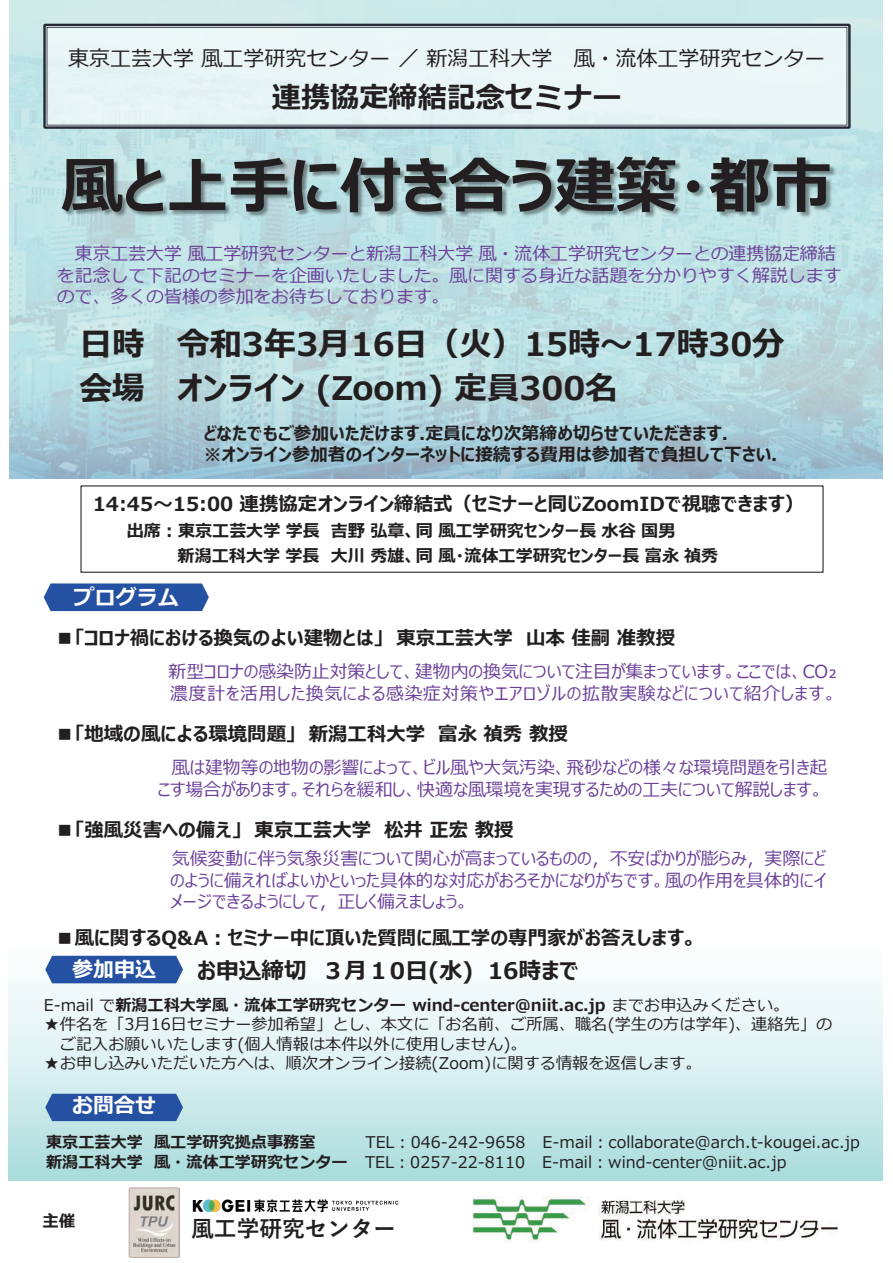
<style>
.page{position:relative;width:893px;height:1263px;background:#fff}
.page>*{position:absolute;margin:0;border:0;box-sizing:border-box;transform-origin:0 0}
.t1{font:700 61.65px "Meiryo UI";color:#231f20}
.t2{font:700 32.4px "Meiryo";color:#231f20}
.t3{font:700 32.4px "Meiryo UI";color:#231f20}
.t4{font:700 29.1px "Meiryo";color:#231f20}
.t5{font:700 22.8px "Meiryo UI";color:#231f20}
.t6{font:700 22.8px "Yu Gothic";color:#231f20}
.t7{font:21px "Meiryo";color:#231f20}
.t8{font:700 21px "Meiryo";color:#fff}
.t9{font:700 19.5px "Meiryo UI";color:#231f20}
.t10{font:17.85px/21.6px "Meiryo UI";color:#6b4199;text-align:right}
.t11{font:17.85px/21.5px "Meiryo";color:#6b4199}
.t12{font:17.85px/21.8px "Meiryo UI";letter-spacing:.025em;color:#6b4199}
.t13{font:700 17.85px/21.5px "Meiryo UI";color:#231f20}
.t14{font:700 17.1px/25.2px "Meiryo UI";color:#231f20}
.t15{font:700 16.5px "Meiryo";color:#231f20}
.t16{font:16.2px/19.5px "Meiryo";color:#231f20}
.t17{font:700 16.2px "Meiryo";color:#231f20}
.s1{font-weight:400}
.s2{font-weight:700}
</style>
<div class="page">
<img style="left:9px;top:1px;width:874px;height:477px">
<div style="left:9px;top:944px;width:874px;height:236px;background:linear-gradient(to bottom,#fff,#afdedf)"></div>
<svg style="left:43px;top:24px;width:808px;height:104px;background:#dde9ea"></svg>
<svg style="left:44px;top:583px;width:165px;height:28px;background:#315aa8"></svg>
<div style="left:45px;top:956px;width:138px;height:27px;background:#2551a3"></div>
<img style="left:472px;top:1196px;width:366px;height:46px">
<div style="left:45px;top:1094px;width:138px;height:27px;background:#2551a3"></div>
<img style="left:24px;top:128px;width:853px;height:138px">
<img style="left:128px;top:1187px;width:51px;height:70px">
<div style="left:80px;top:485px;width:744px;height:88px;border:1px solid #231f20"></div>
<img style="left:192px;top:1199px;width:207px;height:14px">
<p class="t7" style="left:68px;top:44px;width:759px">東京工芸大学風工学研究センター／新潟工科大学 風・流体工学研究センター</p>
<h3 class="t4" style="left:272px;top:77px;width:351px">連携協定締結記念セミナー</h3>
<h1 class="t1" style="left:61px;top:143px;width:772px">風と上手に付き合う建築・都市</h1>
<p class="t11" style="left:57px;top:244px;width:786px;text-indent:18px">東京工芸大学風工学研究センターと新潟工科大学風・流体工学研究センターとの連携協定締結を記念して下記のセミナーを企画いたしました。風に関する身近な話題を分かりやすく解説しますので、多くの皆様の参加をお待ちしております。</p>
<h2 class="t2" style="left:80px;top:322px;width:706px">日時 令和3年3月16日（火）15時～17時30分</h2>
<h2 class="t3" style="left:80px;top:366px;width:539px">会場 オンライン (Zoom) 定員300名</h2>
<p class="t13" style="left:204px;top:423px;width:587px">どなたでもご参加いただけます.定員になり次第締め切らせていただきます.<br>※オンライン参加者のインターネットに接続する費用は参加者で負担して下さい．</p>
<p class="t9" style="left:93px;top:490px;width:713px">14:45～15:00 連携協定オンライン締結式（セミナーと同じZoomIDで視聴できます）</p>
<p class="t14" style="left:178px;top:519px;width:542px;text-indent:-51px">出席︓東京工芸大学学長 吉野弘章、同風工学研究センター長水谷国男<br>新潟工科大学学長 大川秀雄、同風・流体工学研究センター長富永禎秀</p>
<p class="t8" style="left:74px;top:582px;width:106px">プログラム</p>
<p class="t9" style="left:55px;top:624px;width:621px">■「コロナ禍における換気のよい建物とは」 東京工芸大学 山本佳嗣准教授</p>
<p class="t12" style="left:169px;top:661px;width:670px">新型コロナの感染防止対策として、建物内の換気について注目が集まっています。ここでは、CO₂濃度計を活用した換気による感染症対策やエアロゾルの拡散実験などについて紹介します。</p>
<p class="t9" style="left:55px;top:720px;width:514px">■「地域の風による環境問題」 新潟工科大学 富永禎秀教授</p>
<p class="t10" style="left:158px;top:757px;width:671px">風は建物等の地物の影響によって、ビル風や大気汚染、飛砂などの様々な環境問題を引き起こす場合があります。それらを緩和し、快適な風環境を実現するための工夫について解説します。</p>
<p class="t9" style="left:55px;top:816px;width:460px">■「強風災害への備え」 東京工芸大学 松井正宏教授</p>
<p class="t10" style="left:170px;top:849px;width:658px;text-align:justify">気候変動に伴う気象災害について関心が高まっているものの，不安ばかりが膨らみ，実際にどのように備えればよいかといった具体的な対応がおろそかになりがちです。風の作用を具体的にイメージできるようにして，正しく備えましょう。</p>
<p class="t9" style="left:55px;top:924px;width:643px">■風に関するQ&amp;A︓セミナー中に頂いた質問に風工学の専門家がお答えします。</p>
<p class="t8" style="left:72px;top:955px;width:85px">参加申込</p>
<h3 class="t5" style="left:197px;top:954px;width:384px">お申込締切 ３月１0日(水) 16時まで</h3>
<p class="t17" style="left:44px;top:993px;width:747px"><span class="s1">E-mail で</span>新潟工科大学風・流体工学研究センター wind-center@niit.ac.jp <span class="s1">までお申込みください。</span></p>
<p class="t16" style="left:60px;top:1015px;width:774px;text-indent:-16px">★件名を「3月16日セミナー参加希望」とし、本文に「お名前、ご所属、職名(学生の方は学年)、連絡先」のご記入お願いいたします(個人情報は本件以外に使用しません)。</p>
<p class="t16" style="left:44px;top:1054px;width:659px">★お申し込みいただいた方へは、順次オンライン接続(Zoom)に関する情報を返信します。</p>
<p class="t8" style="left:72px;top:1091px;width:85px">お問合せ</p>
<p class="t17" style="left:46px;top:1131px;width:271px">東京工芸大学 風工学研究拠点事務室</p>
<p class="t16" style="left:46px;top:1134px;width:815px;text-indent:319px">TEL︓046-242-9658 E-mail︓collaborate@arch.t-kougei.ac.jp<span class="s2">新潟工科大学 風・流体工学研究センター</span> TEL︓0257-22-8110 E-mail︓wind-center@niit.ac.jp</p>
<p class="t15" style="left:42px;top:1209px;width:35px">主催</p>
<h3 class="t6" style="left:191px;top:1216px;width:206px">風工学研究センター</h3>
</div>
